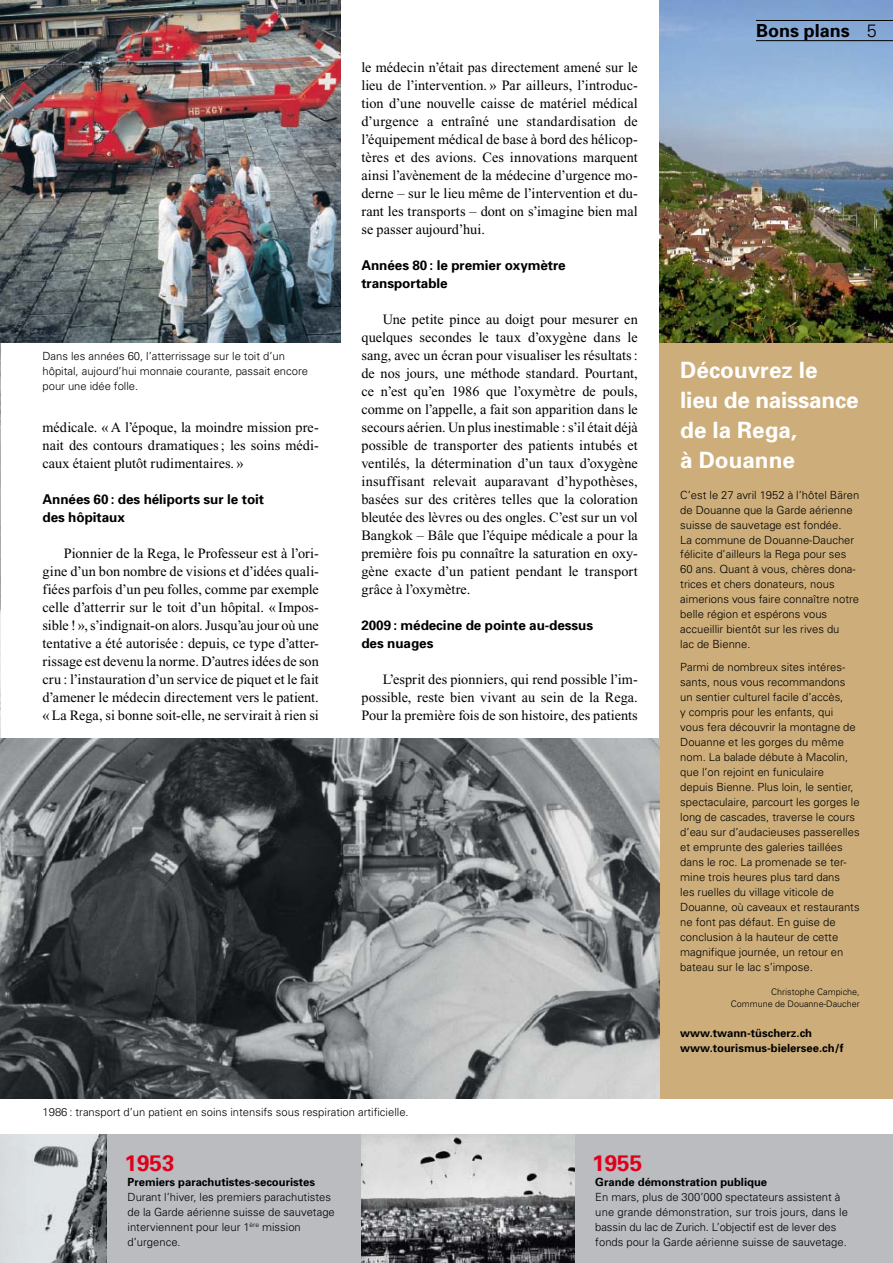
<style>
.page{position:relative;width:893px;height:1263px;background:#fff}
.page>*{position:absolute;margin:0;border:0;box-sizing:border-box;transform-origin:0 0}
.t1{font:700 22.5px/30px "Univers";color:#fff}
.t2{font:700 22.5px "Univers";color:#e0001b}
.t3{font:700 18px "Univers";color:#000}
.t4{font:300 18px "Univers";color:#000}
.t5{font:14.25px/18px "Times";letter-spacing:.005em;color:#000;text-align:justify}
.t6{font:700 13.5px/18px "Univers";letter-spacing:-.005em;color:#000}
.t7{font:300 11.25px/15px "Univers";color:#000}
.t8{font:700 11.25px "Univers";color:#000}
.t9{font:300 9px/12px "Univers";color:#000;text-align:right}
</style>
<div class="page">
<img style="left:0;top:342px;width:1px;height:396px">
<img style="left:0;top:0;width:340px;height:342px">
<div style="left:659px;top:0;width:234px;height:1098px;background:#cdae7a"></div>
<img style="left:0;top:738px;width:659px;height:360px">
<img style="left:659px;top:0;width:234px;height:342px">
<hr style="left:756px;top:20px;width:137px;height:1px;background:#000">
<hr style="left:756px;top:40px;width:137px;height:1px;background:#000">
<div style="left:0;top:1134px;width:893px;height:129px;background:#babcbf"></div>
<img style="left:0;top:1134px;width:106px;height:129px">
<img style="left:361px;top:1134px;width:213px;height:129px">
<p class="t7" style="left:43px;top:348px;width:267px">Dans les années 60, l’atterrissage sur le toit d’un hôpital, aujourd’hui monnaie courante, passait encore pour une idée folle.</p>
<p class="t5" style="left:43px;top:418px;width:278px">médicale. « A l’époque, la moindre mission pre&shy;nait des contours dramatiques; les soins médi&shy;caux étaient plutôt rudimentaires. »</p>
<h4 class="t6" style="left:43px;top:490px;width:223px">Années 60 : des héliports sur le toit des hôpitaux</h4>
<p class="t5" style="left:43px;top:544px;width:278px;text-indent:21px">Pionnier de la Rega, le Professeur est à l’ori&shy;gine d’un bon nombre de visions et d’idées quali&shy;fiées parfois d’un peu folles, comme par exemple celle d’atterrir sur le toit d’un hôpital. « Impos&shy;sible ! », s’indignait-on alors. Jusqu’au jour où une tentative a été autorisée : depuis, ce type d’atter&shy;rissage est devenu la norme. D’autres idées de son cru : l’instauration d’un service de piquet et le fait d’amener le médecin directement vers le patient. « La Rega, si bonne soit-elle, ne servirait à rien si</p>
<p class="t5" style="left:361px;top:58px;width:278px">le médecin n’était pas directement amené sur le lieu de l’intervention. » Par ailleurs, l’introduc&shy;tion d’une nouvelle caisse de matériel médical d’urgence a entraîné une standardisation de l’équipement médical de base à bord des hélicop&shy;tères et des avions. Ces innovations marquent ainsi l’avènement de la médecine d’urgence mo&shy;derne – sur le lieu même de l’intervention et du&shy;rant les transports – dont on s’imagine bien mal se passer aujourd’hui.</p>
<h4 class="t6" style="left:361px;top:256px;width:206px">Années 80 : le premier oxymètre transportable</h4>
<p class="t5" style="left:361px;top:310px;width:278px;text-indent:21px">Une petite pince au doigt pour mesurer en quelques secondes le taux d’oxygène dans le sang, avec un écran pour visualiser les résultats: de nos jours, une méthode standard. Pourtant, ce n’est qu’en 1986 que l’oxymètre de pouls, comme on l’appelle, a fait son apparition dans le secours aérien. Un plus inestimable : s’il était déjà possible de transporter des patients intubés et ventilés, la détermination d’un taux d’oxygène insuffisant relevait auparavant d’hypothèses, basées sur des critères telles que la coloration bleutée des lèvres ou des ongles. C’est sur un vol Bangkok – Bâle que l’équipe médicale a pour la première fois pu connaître la saturation en oxy&shy;gène exacte d’un patient pendant le transport grâce à l’oxymètre.</p>
<h4 class="t6" style="left:361px;top:616px;width:233px">2009 : médecine de pointe au-dessus des nuages</h4>
<p class="t5" style="left:361px;top:670px;width:278px;text-indent:21px">L’esprit des pionniers, qui rend possible l’im&shy;possible, reste bien vivant au sein de la Rega.<br>Pour la première fois de son histoire, des patients</p>
<h2 class="t3" style="left:756px;top:19px;width:95px">Bons plans</h2>
<p class="t4" style="left:867px;top:20px;width:12px">5</p>
<h3 class="t1" style="left:680px;top:355px;width:180px">Découvrez le lieu de naissance de la Rega,<br>à Douanne</h3>
<p class="t7" style="left:680px;top:487px;width:180px">C’est le 27 avril 1952 à l’hôtel Bären de Douanne que la Garde aérienne suisse de sauvetage est fondée.<br>La commune de Douanne-Daucher félicite d’ailleurs la Rega pour ses<br>60 ans. Quant à vous, chères dona&shy;trices et chers donateurs, nous aimerions vous faire connaître notre belle région et espérons vous accueillir bientôt sur les rives du<br>lac de Bienne.</p>
<p class="t7" style="left:680px;top:659px;width:181px">Parmi de nombreux sites intéres&shy;sants, nous vous recommandons un sentier culturel facile d’accès,<br>y compris pour les enfants, qui vous fera découvrir la montagne de Douanne et les gorges du même nom. La balade débute à Macolin, que l’on rejoint en funiculaire depuis Bienne. Plus loin, le sentier, spectaculaire, parcourt les gorges le long de cascades, traverse le cours d’eau sur d’audacieuses passerelles et emprunte des galeries taillées dans le roc. La promenade se ter&shy;mine trois heures plus tard dans<br>les ruelles du village viticole de Douanne, où caveaux et restaurants ne font pas défaut. En guise de conclusion à la hauteur de cette magnifique journée, un retour en bateau sur le lac s’impose.</p>
<p class="t9" style="left:731px;top:985px;width:130px">Christophe Campiche,<br>Commune de Douanne-Daucher</p>
<p class="t8" style="left:680px;top:1026px;width:133px">www.twann-tüscherz.ch</p>
<p class="t8" style="left:680px;top:1041px;width:165px">www.tourismus-bielersee.ch/f</p>
<p class="t7" style="left:43px;top:1104px;width:368px">1986 : transport d’un patient en soins intensifs sous respiration artificielle.</p>
<p class="t2" style="left:124px;top:1148px;width:52px">1953</p>
<p class="t8" style="left:128px;top:1174px;width:189px">Premiers parachutistes-secouristes</p>
<p class="t7" style="left:128px;top:1189px;width:209px">Durant l’hiver, les premiers parachutistes de la Garde aérienne suisse de sauvetage interviennent pour leur 1<sup>ère</sup> mission d’urgence.</p>
<p class="t2" style="left:592px;top:1148px;width:52px">1955</p>
<p class="t8" style="left:595px;top:1174px;width:173px">Grande démonstration publique</p>
<p class="t7" style="left:595px;top:1189px;width:254px">En mars, plus de 300’000 spectateurs assistent à une grande démonstration, sur trois jours, dans le bassin du lac de Zurich. L’objectif est de lever des fonds pour la Garde aérienne suisse de sauvetage.</p>
</div>
